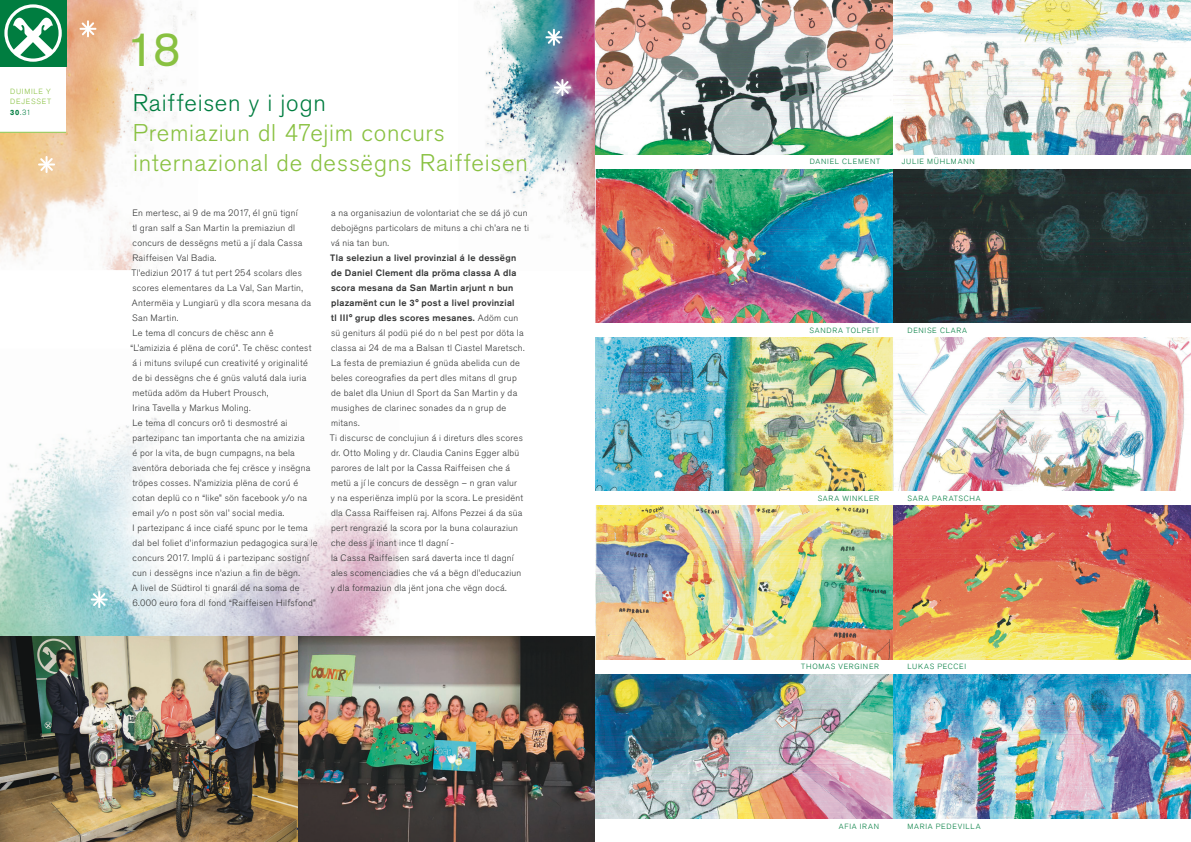
<style>
.page{position:relative;width:1191px;height:842px;background:#fff}
.page>*{position:absolute;margin:0;border:0;box-sizing:border-box;transform-origin:0 0}
.DE_-_GB_Kapitelzahl{font:48px "Akzidenz Grotesk BQ";color:#89c141}
.DE___GB_Header_24pt{font:300 24px/30px "Akzidenz Grotesk BQ";letter-spacing:.03em;color:#89c141}
.DE_-_GB_Body{font:300 9.2px/15px "Akzidenz Grotesk BQ";letter-spacing:.025em;color:#343535}
.DE___GB_Body_small{font:300 7.5px "Akzidenz Grotesk BQ";letter-spacing:.1em;color:#007d40}
.t1{font:300 7.5px/10px "Akzidenz Grotesk BQ";letter-spacing:.1em;color:#89c141}
.s1{font-weight:700}
.s2{color:#007d40}
.s3{font-weight:500}
</style>
<div class="page">
<img style="left:0;top:417px;width:400px;height:219px">
<img style="left:477px;top:0;width:118px;height:255px">
<img style="left:0;top:0;width:196px;height:270px">
<img style="left:0;top:636px;width:595px;height:206px">
<img style="left:595px;top:0;width:596px;height:491px">
<img style="left:595px;top:505px;width:298px;height:155px">
<img style="left:893px;top:505px;width:298px;height:155px">
<img style="left:595px;top:674px;width:596px;height:145px">
<hr style="left:38px;top:163px;width:17px;height:3px;background:#fff">
<svg style="left:40px;top:156px;width:13px;height:17px"></svg>
<svg style="left:545px;top:29px;width:17px;height:17px"></svg>
<hr style="left:554px;top:86px;width:17px;height:3px;background:#fff">
<svg style="left:556px;top:79px;width:13px;height:17px"></svg>
<svg style="left:79px;top:20px;width:17px;height:17px"></svg>
<hr style="left:91px;top:598px;width:17px;height:3px;background:#fff">
<svg style="left:93px;top:591px;width:13px;height:17px"></svg>
<div style="left:595px;top:155px;width:596px;height:13px;background:#fff"></div>
<div style="left:595px;top:323px;width:596px;height:14px;background:#fff"></div>
<div style="left:0;top:66px;width:66px;height:66px;background:#fff"></div>
<hr style="left:0;top:132px;width:66px;height:1px;background:#89c141">
<div style="left:0;top:0;width:66px;height:66px;background:#007d40"></div>
<svg style="left:4px;top:4px;width:58px;height:58px"></svg>
<p class="t1" style="left:10px;top:87px;width:43px">DUIMILE Y<br>DEJESSET</p>
<p class="DE___GB_Body_small" style="left:10px;top:108px;width:22px"><span class="s1">30</span>.31</p>
<p class="DE_-_GB_Kapitelzahl" style="left:127px;top:21px;width:55px">18</p>
<p class="DE___GB_Header_24pt" style="left:133px;top:88px;width:396px"><span class="s2">Raiffeisen y i jogn<br></span>Premiaziun dl 47ejim concurs internazional de dessëgns Raiffeisen</p>
<p class="DE_-_GB_Body" style="left:130px;top:206px;width:189px">En mertesc, ai 9 de ma 2017, él gnü tigní<br>tl gran salf a San Martin la premiaziun dl concurs de dessëgns metü a jí dala Cassa Raiffeisen Val Badia.<br>Tl’ediziun 2017 á tut pert 254 scolars dles scores elementares da La Val, San Martin, Antermëia y Lungiarü y dla scora mesana da San Martin.<br>Le tema dl concurs de chësc ann ê<br>“L’amizizia é plëna de corú”. Te chësc contest á i mituns svilupé cun creativité y originalité de bi dessëgns che é gnüs valutá dala iuria metüda adöm da Hubert Prousch,<br>Irina Tavella y Markus Moling.<br>Le tema dl concurs orô ti desmostré ai partezipanc tan importanta che na amizizia<br>é por la vita, de bugn cumpagns, na bela aventöra deboriada che fej crësce y insëgna tröpes cosses. N’amizizia plëna de corú é cotan deplü co n “like” sön facebook y/o na email y/o n post sön val’ social media.<br>I partezipanc á ince ciafé spunc por le tema dal bel foliet d’informaziun pedagogica sura le concurs 2017. Implü á i partezipanc sostigní cun i dessëgns ince n’aziun a fin de bëgn.<br>A livel de Südtirol ti gnarál dé na soma de 6.000 euro fora dl fond “Raiffeisen Hilfsfond”</p>
<p class="DE_-_GB_Body" style="left:330px;top:206px;width:200px">a na organisaziun de volontariat che se dá jö cun debojëgns particolars de mituns a chi ch’ara ne ti vá nia tan bun.<br><span class="s3">Tla seleziun a livel provinzial á le dessëgn<br>de Daniel Clement dla pröma classa A dla scora mesana da San Martin arjunt n bun plazamënt cun le 3° post a livel provinzial<br>tl III° grup dles scores mesanes.</span> Adöm cun<br>sü geniturs ál podü pié do n bel pest por döta la classa ai 24 de ma a Balsan tl Ciastel Maretsch.<br>La festa de premiaziun é gnüda abelida cun de beles coreografies da pert dles mitans dl grup<br>de balet dla Uniun dl Sport da San Martin y da musighes de clarinec sonades da n grup de mitans.<br>Ti discursc de conclujiun á i direturs dles scores dr. Otto Moling y dr. Claudia Canins Egger albü parores de lalt por la Cassa Raiffeisen che á metü a jí le concurs de dessëgn – n gran valur<br>y na esperiënza implü por la scora. Le presidënt dla Cassa Raiffeisen raj. Alfons Pezzei á da süa pert rengrazié la scora por la buna colauraziun che dess jí inant ince tl dagní -<br>la Cassa Raiffeisen sará daverta ince tl dagní ales scomenciadies che vá a bëgn dl’educaziun<br>y dla formaziun dla jënt jona che vëgn docá.</p>
<p class="DE___GB_Body_small" style="left:810px;top:157px;width:72px">DANIEL CLEMENT</p>
<p class="DE___GB_Body_small" style="left:901px;top:157px;width:74px">JULIE MÜHLMANN</p>
<p class="DE___GB_Body_small" style="left:809px;top:326px;width:71px">SANDRA TOLPEIT</p>
<p class="DE___GB_Body_small" style="left:907px;top:326px;width:61px">DENISE CLARA</p>
<p class="DE___GB_Body_small" style="left:817px;top:494px;width:63px">SARA WINKLER</p>
<p class="DE___GB_Body_small" style="left:907px;top:494px;width:75px">SARA PARATSCHA</p>
<p class="DE___GB_Body_small" style="left:801px;top:663px;width:79px">THOMAS VERGINER</p>
<p class="DE___GB_Body_small" style="left:907px;top:663px;width:60px">LUKAS PECCEI</p>
<p class="DE___GB_Body_small" style="left:838px;top:822px;width:42px">AFIA IRAN</p>
<p class="DE___GB_Body_small" style="left:907px;top:822px;width:75px">MARIA PEDEVILLA</p>
</div>
